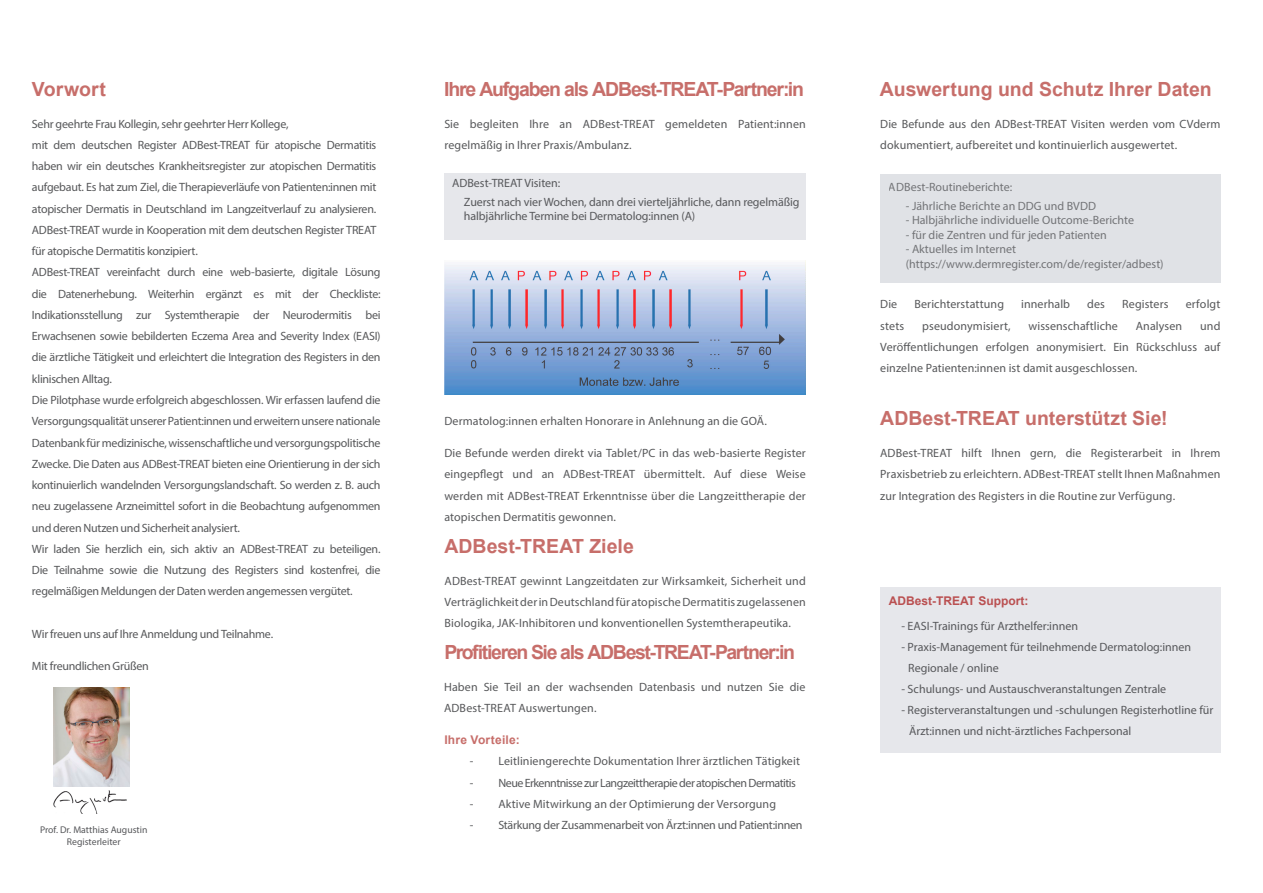
<style>
.page{position:relative;width:1263px;height:893px;background:#fff}
.page>*{position:absolute;margin:0;border:0;box-sizing:border-box;transform-origin:0 0}
._04_Hervorhebungen_F{font:700 19.5px "Arial";color:#c76e6a}
._04_Hervorhebungen_F-2{font:700 19.5px "Arial";letter-spacing:-.07em;color:#c76e6a}
._07_Überschrift_14_p{font:700 19.5px "Arial";letter-spacing:-.06em;color:#c76e6a}
._07_Überschrift_14_p-2{font:700 19.5px "Arial";color:#c76e6a}
._04_Hervorhebungen_F-3{font:12px/21.3px "Myriad Pro";letter-spacing:.005em;color:#57585a;text-align:justify}
.Default{font:12px/14.4px "Myriad Pro";color:#57585b}
._04_Hervorhebungen_F-4{font:12px "Myriad Pro";letter-spacing:-.02em;color:#57585a}
._04_Hervorhebungen_F-5{font:12px "Myriad Pro";letter-spacing:-.04em;color:#57585a}
._04_Hervorhebungen_F-6{font:12px "Myriad Pro";letter-spacing:-.025em;color:#57585a}
.Default-2{font:700 12px "Arial";color:#ba5051}
._04_Hervorhebungen_F-7{font:700 12px "Arial";letter-spacing:.02em;color:#c76e6a}
.Default-3{font:9.75px "Myriad Pro";color:#57585b}
</style>
<div class="page">
<img style="left:54px;top:688px;width:75px;height:99px">
<img style="left:53px;top:790px;width:74px;height:24px">
<div style="left:444px;top:174px;width:362px;height:66px;background:#e0e2e6"></div>
<img style="left:445px;top:264px;width:360px;height:130px">
<div style="left:880px;top:174px;width:340px;height:109px;background:#e0e2e6"></div>
<div style="left:880px;top:588px;width:340px;height:165px;background:#e0e2e6"></div>
<p class="_07_Überschrift_14_p-2" style="left:32px;top:76px;width:76px">Vorwort</p>
<p class="_04_Hervorhebungen_F-4" style="left:32px;top:116px;width:258px">Sehr geehrte Frau Kollegin, sehr geehrter Herr Kollege,</p>
<p class="_04_Hervorhebungen_F-3" style="left:32px;top:134px;width:346px">mit dem deutschen Register ADBest-TREAT für atopische Dermatitis haben wir ein deutsches Krankheitsregister zur atopischen Dermatitis aufgebaut. Es hat zum Ziel, die Therapieverläufe von Patienten:innen mit atopischer Dermatis in Deutschland im Langzeitverlauf zu analysieren.<br>ADBest-TREAT wurde in Kooperation mit dem deutschen Register TREAT für atopische Dermatitis konzipiert.</p>
<p class="_04_Hervorhebungen_F-3" style="left:32px;top:262px;width:350px">ADBest-TREAT vereinfacht durch eine web-basierte, digitale Lösung die Datenerhebung. Weiterhin ergänzt es mit der Checkliste:<br>Indikationsstellung zur Systemtherapie der Neurodermitis bei Erwachsenen sowie bebilderten Eczema Area and Severity Index (EASI) die ärztliche Tätigkeit und erleichtert die Integration des Registers in den klinischen Alltag.</p>
<p class="_04_Hervorhebungen_F-3" style="left:32px;top:389px;width:350px">Die Pilotphase wurde erfolgreich abgeschlossen. Wir erfassen laufend die Versorgungsqualität unserer Patient:innen und erweitern unsere nationale Datenbank für medizinische, wissenschaftliche und versorgungspolitische Zwecke. Die Daten aus ADBest-TREAT bieten eine Orientierung in der sich kontinuierlich wandelnden Versorgungslandschaft. So werden z. B. auch neu zugelassene Arzneimittel sofort in die Beobachtung aufgenommen und deren Nutzen und Sicherheit analysiert.</p>
<p class="_04_Hervorhebungen_F-3" style="left:32px;top:538px;width:350px">Wir laden Sie herzlich ein, sich aktiv an ADBest-TREAT zu beteiligen.<br>Die Teilnahme sowie die Nutzung des Registers sind kostenfrei, die regelmäßigen Meldungen der Daten werden angemessen vergütet.</p>
<p class="_04_Hervorhebungen_F-6" style="left:32px;top:626px;width:243px">Wir freuen uns auf Ihre Anmeldung und Teilnahme.</p>
<p class="_04_Hervorhebungen_F-4" style="left:32px;top:658px;width:118px">Mit freundlichen Grüßen</p>
<p class="Default-3" style="left:40px;top:824px;width:109px">Prof. Dr. Matthias Augustin</p>
<p class="Default-3" style="left:67px;top:835px;width:55px">Registerleiter</p>
<p class="_07_Überschrift_14_p" style="left:444px;top:76px;width:361px">Ihre Aufgaben als ADBest-TREAT-Partner:in</p>
<p class="_07_Überschrift_14_p-2" style="left:880px;top:76px;width:333px">Auswertung und Schutz Ihrer Daten</p>
<p class="_04_Hervorhebungen_F-3" style="left:444px;top:113px;width:363px">Sie begleiten Ihre an ADBest-TREAT gemeldeten Patient:innen regelmäßig in Ihrer Praxis/Ambulanz.</p>
<p class="_04_Hervorhebungen_F-3" style="left:880px;top:113px;width:342px">Die Befunde aus den ADBest-TREAT Visiten werden vom CVderm dokumentiert, aufbereitet und kontinuierlich ausgewertet.</p>
<p class="Default" style="left:452px;top:176px;width:110px">ADBest-TREAT Visiten:</p>
<p class="Default" style="left:464px;top:195px;width:337px">Zuerst nach vier Wochen, dann drei vierteljährliche, dann regelmäßig halbjährliche Termine bei Dermatolog:innen (A)</p>
<p class="_04_Hervorhebungen_F-3" style="left:444px;top:410px;width:324px">Dermatolog:innen erhalten Honorare in Anlehnung an die GOÄ.</p>
<p class="_04_Hervorhebungen_F-3" style="left:444px;top:442px;width:363px">Die Befunde werden direkt via Tablet/PC in das web-basierte Register eingepflegt und an ADBest-TREAT übermittelt. Auf diese Weise werden mit ADBest-TREAT Erkenntnisse über die Langzeittherapie der atopischen Dermatitis gewonnen.</p>
<p class="_04_Hervorhebungen_F" style="left:444px;top:533px;width:191px">ADBest-TREAT Ziele</p>
<p class="_04_Hervorhebungen_F-3" style="left:445px;top:570px;width:363px">ADBest-TREAT gewinnt Langzeitdaten zur Wirksamkeit, Sicherheit und Verträglichkeit der in Deutschland für atopische Dermatitis zugelassenen Biologika, JAK-Inhibitoren und konventionellen Systemtherapeutika.</p>
<p class="_04_Hervorhebungen_F-2" style="left:444px;top:639px;width:352px">Profitieren Sie als ADBest-TREAT-Partner:in</p>
<p class="_04_Hervorhebungen_F-3" style="left:444px;top:676px;width:363px">Haben Sie Teil an der wachsenden Datenbasis und nutzen Sie die<br>ADBest-TREAT Auswertungen.</p>
<p class="_04_Hervorhebungen_F-7" style="left:444px;top:732px;width:77px">Ihre Vorteile:</p>
<p class="_04_Hervorhebungen_F-3" style="left:470px;top:750px;width:332px">- Leitliniengerechte Dokumentation Ihrer ärztlichen Tätigkeit</p>
<p class="_04_Hervorhebungen_F-5" style="left:470px;top:775px;width:327px">- Neue Erkenntnisse zur Langzeittherapie der atopischen Dermatitis</p>
<p class="_04_Hervorhebungen_F-3" style="left:470px;top:793px;width:308px">- Aktive Mitwirkung an der Optimierung der Versorgung</p>
<p class="_04_Hervorhebungen_F-4" style="left:470px;top:818px;width:334px">- Stärkung der Zusammenarbeit von Ärzt:innen und Patient:innen</p>
<p class="Default" style="left:889px;top:180px;width:125px">ADBest-Routineberichte:</p>
<p class="Default" style="left:906px;top:199px;width:192px">- Jährliche Berichte an DDG und BVDD</p>
<p class="Default" style="left:906px;top:213px;width:230px">- Halbjährliche individuelle Outcome-Berichte</p>
<p class="Default" style="left:906px;top:227px;width:202px">- für die Zentren und für jeden Patienten</p>
<p class="Default" style="left:906px;top:242px;width:259px">- Aktuelles im Internet (https://www.dermregister.com/de/register/adbest)</p>
<p class="_04_Hervorhebungen_F-3" style="left:880px;top:293px;width:19px">Die</p>
<p class="_04_Hervorhebungen_F-3" style="left:914px;top:293px;width:91px">Berichterstattung</p>
<p class="_04_Hervorhebungen_F-3" style="left:1021px;top:293px;width:50px">innerhalb</p>
<p class="_04_Hervorhebungen_F-3" style="left:1087px;top:293px;width:19px">des</p>
<p class="_04_Hervorhebungen_F-3" style="left:1122px;top:293px;width:48px">Registers</p>
<p class="_04_Hervorhebungen_F-3" style="left:1186px;top:293px;width:36px">erfolgt</p>
<p class="_04_Hervorhebungen_F-3" style="left:880px;top:315px;width:26px">stets</p>
<p class="_04_Hervorhebungen_F-3" style="left:922px;top:315px;width:90px">pseudonymisiert,</p>
<p class="_04_Hervorhebungen_F-3" style="left:1028px;top:315px;width:91px">wissenschaftliche</p>
<p class="_04_Hervorhebungen_F-3" style="left:1136px;top:315px;width:48px">Analysen</p>
<p class="_04_Hervorhebungen_F-3" style="left:880px;top:315px;width:342px;text-indent:320px">und Veröffentlichungen erfolgen anonymisiert. Ein Rückschluss auf einzelne Patienten:innen ist damit ausgeschlossen.</p>
<p class="_04_Hervorhebungen_F" style="left:880px;top:406px;width:289px">ADBest-TREAT unterstützt Sie!</p>
<p class="_04_Hervorhebungen_F-3" style="left:880px;top:442px;width:342px">ADBest-TREAT hilft Ihnen gern, die Registerarbeit in Ihrem Praxisbetrieb zu erleichtern. ADBest-TREAT stellt Ihnen Maßnahmen zur Integration des Registers in die Routine zur Verfügung.</p>
<p class="Default-2" style="left:889px;top:593px;width:141px">ADBest-TREAT Support:</p>
<p class="Default" style="left:901px;top:619px;width:178px">- EASI-Trainings für Arzthelfer:innen</p>
<p class="Default" style="left:901px;top:640px;width:291px">- Praxis-Management für teilnehmende Dermatolog:innen</p>
<p class="Default" style="left:908px;top:661px;width:92px">Regionale / online</p>
<p class="Default" style="left:901px;top:682px;width:266px">- Schulungs- und Austauschveranstaltungen Zentrale</p>
<p class="Default" style="left:901px;top:703px;width:313px">- Registerveranstaltungen und -schulungen Registerhotline für</p>
<p class="Default" style="left:909px;top:724px;width:224px">Ärzt:innen und nicht-ärztliches Fachpersonal</p>
</div>
